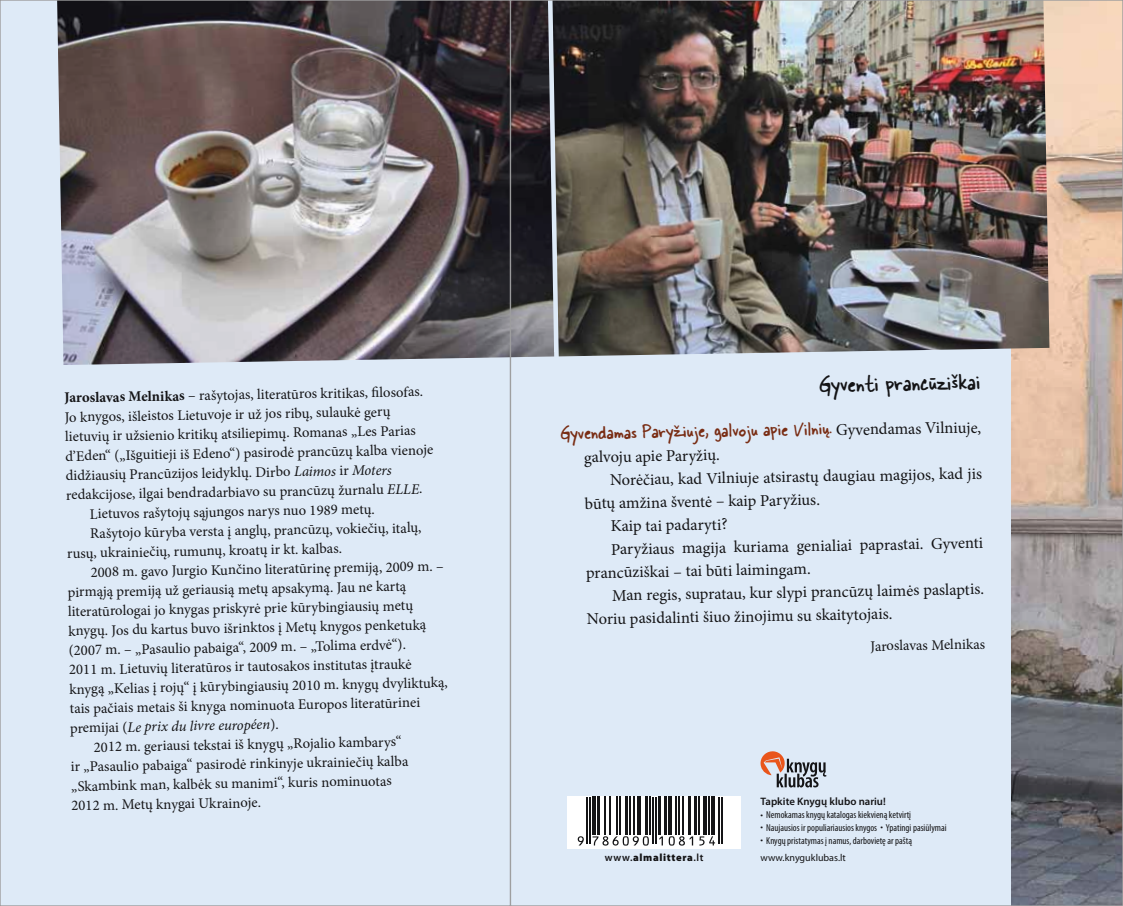
<style>
.page{position:relative;width:1123px;height:906px;background:#fff}
.page>*{position:absolute;margin:0;border:0;box-sizing:border-box;transform-origin:0 0}
.t1{font:500 26.4px "Skippy Sharp";color:#141416}
.t2{font:500 21.9px "Skippy Sharp";color:#792d14}
.t3{font:16.5px "Minion Pro";color:#141416}
.t4{font:14.7px "Minion Pro";color:#141416}
.t5{font:italic 14.7px "Minion Pro";color:#141416}
.t6{font:600 10.8px "Myriad Pro";color:#141416}
.t7{font:900 10.5px "Myriad Pro";letter-spacing:.06em;color:#141416}
.t8{font:condensed 10.05px "Myriad Pro";color:#141416}
.t9{font:10.05px "Myriad Pro";color:#141416}
.s1{font-weight:700}
.s2{font-style:italic}
.s3{font-style:normal}
.s4{font-family:"Minion Pro";font-weight:400;font-size:16.5px;color:#141416}
.s5{font-weight:600}
</style>
<div class="page">
<img style="left:0;top:0;width:1123px;height:906px">
<p class="t4" style="left:64px;top:388px;width:360px;rotate:-1deg"><span class="s1">Jaroslavas Melnikas</span> – rašytojas, literatūros kritikas, fi losofas.</p>
<p class="t4" style="left:64px;top:407px;width:327px;rotate:-1deg">Jo knygos, išleistos Lietuvoje ir už jos ribų, sulaukė gerų</p>
<p class="t4" style="left:65px;top:427px;width:352px;rotate:-1deg">lietuvių ir užsienio kritikų atsiliepimų. Romanas „Les Parias</p>
<p class="t4" style="left:65px;top:446px;width:369px;rotate:-1deg">d’Eden“ („Išguitieji iš Edeno“) pasirodė prancūzų kalba vienoje</p>
<p class="t4" style="left:66px;top:465px;width:327px;rotate:-1deg">didžiausių Prancūzijos leidyklų. Dirbo <span class="s2">Laimos</span> ir <span class="s2">Moters</span></p>
<p class="t4" style="left:66px;top:485px;width:358px;rotate:-1deg">redakcijose, ilgai bendradarbiavo su prancūzų žurnalu <span class="s2">ELLE</span>.</p>
<p class="t4" style="left:90px;top:504px;width:286px;rotate:-1deg">Lietuvos rašytojų sąjungos narys nuo 1989 metų.</p>
<p class="t4" style="left:90px;top:523px;width:333px;rotate:-1deg">Rašytojo kūryba versta į anglų, prancūzų, vokiečių, italų,</p>
<p class="t4" style="left:67px;top:543px;width:276px;rotate:-1deg">rusų, ukrainiečių, rumunų, kroatų ir kt. kalbas.</p>
<p class="t4" style="left:91px;top:562px;width:354px;rotate:-1deg">2008 m. gavo Jurgio Kunčino literatūrinę premiją, 2009 m. –</p>
<p class="t4" style="left:68px;top:582px;width:340px;rotate:-1deg">pirmąją premiją už geriausią metų apsakymą. Jau ne kartą</p>
<p class="t4" style="left:68px;top:601px;width:346px;rotate:-1deg">literatūrologai jo knygas priskyrė prie kūrybingiausių metų</p>
<p class="t4" style="left:68px;top:621px;width:359px;rotate:-1deg">knygų. Jos du kartus buvo išrinktos į Metų knygos penketuką</p>
<p class="t4" style="left:69px;top:640px;width:339px;rotate:-1deg">(2007 m. – „Pasaulio pabaiga“, 2009 m. – „Tolima erdvė“).</p>
<p class="t4" style="left:69px;top:660px;width:344px;rotate:-1deg">2011 m. Lietuvių literatūros ir tautosakos institutas įtraukė</p>
<p class="t4" style="left:69px;top:679px;width:380px;rotate:-1deg">knygą „Kelias į rojų“ į kūrybingiausių 2010 m. knygų dvyliktuką,</p>
<p class="t4" style="left:70px;top:698px;width:352px;rotate:-1deg">tais pačiais metais ši knyga nominuota Europos literatūrinei</p>
<p class="t5" style="left:70px;top:718px;width:210px;rotate:-1deg"><span class="s3">premijai (</span>Le prix du livre européen<span class="s3">).</span></p>
<p class="t4" style="left:94px;top:737px;width:309px;rotate:-1deg">2012 m. geriausi tekstai iš knygų „Rojalio kambarys“</p>
<p class="t4" style="left:71px;top:757px;width:339px;rotate:-1deg">ir „Pasaulio pabaiga“ pasirodė rinkinyje ukrainiečių kalba</p>
<p class="t4" style="left:71px;top:776px;width:322px;rotate:-1deg">„Skambink man, kalbėk su manimi“, kuris nominuotas</p>
<p class="t4" style="left:71px;top:796px;width:191px;rotate:-1deg">2012 m. Metų knygai Ukrainoje.</p>
<h1 class="t1" style="left:818px;top:365px;width:163px;rotate:-1deg">Gyventi prancūziškai</h1>
<h2 class="t2" style="left:560px;top:417px;width:422px;rotate:-1deg">Gyvendamas Paryžiuje, galvoju apie Vilnių. <span class="s4">Gyvendamas Vilniuje,</span></h2>
<p class="t3" style="left:584px;top:446px;width:137px;rotate:-1deg">galvoju apie Paryžių.</p>
<p class="t3" style="left:610px;top:469px;width:374px;rotate:-1deg">Norėčiau, kad Vilniuje atsirastų daugiau magijos, kad jis</p>
<p class="t3" style="left:584px;top:492px;width:237px;rotate:-1deg">būtų amžina šventė – kaip Paryžius.</p>
<p class="t3" style="left:610px;top:515px;width:118px;rotate:-1deg">Kaip tai padaryti?</p>
<p class="t3" style="left:611px;top:538px;width:374px;rotate:-1deg">Paryžiaus magija kuriama genialiai paprastai. Gyventi</p>
<p class="t3" style="left:586px;top:562px;width:226px;rotate:-1deg">prancūziškai – tai būti laimingam.</p>
<p class="t3" style="left:612px;top:584px;width:374px;rotate:-1deg">Man regis, supratau, kur slypi prancūzų laimės paslaptis.</p>
<p class="t3" style="left:586px;top:608px;width:307px;rotate:-1deg">Noriu pasidalinti šiuo žinojimu su skaitytojais.</p>
<p class="t4" style="left:870px;top:636px;width:116px;rotate:-1deg">Jaroslavas Melnikas</p>
<p class="t6" style="left:760px;top:794px;width:127px">Tapkite Knygų klubo nariu!</p>
<p class="t8" style="left:760px;top:808px;width:152px">• Nemokamas knygų katalogas kiekvieną ketvirtį</p>
<p class="t8" style="left:760px;top:821px;width:188px">• Naujausios ir populiariausios knygos • Ypatingi pasiūlymai</p>
<p class="t8" style="left:760px;top:834px;width:153px">• Knygų pristatymas į namus, darbovietę ar paštą</p>
<p class="t7" style="left:604px;top:851px;width:100px"><span class="s5">www.</span>almalittera<span class="s5">.lt</span></p>
<p class="t9" style="left:760px;top:851px;width:87px">www.knyguklubas.lt</p>
</div>
